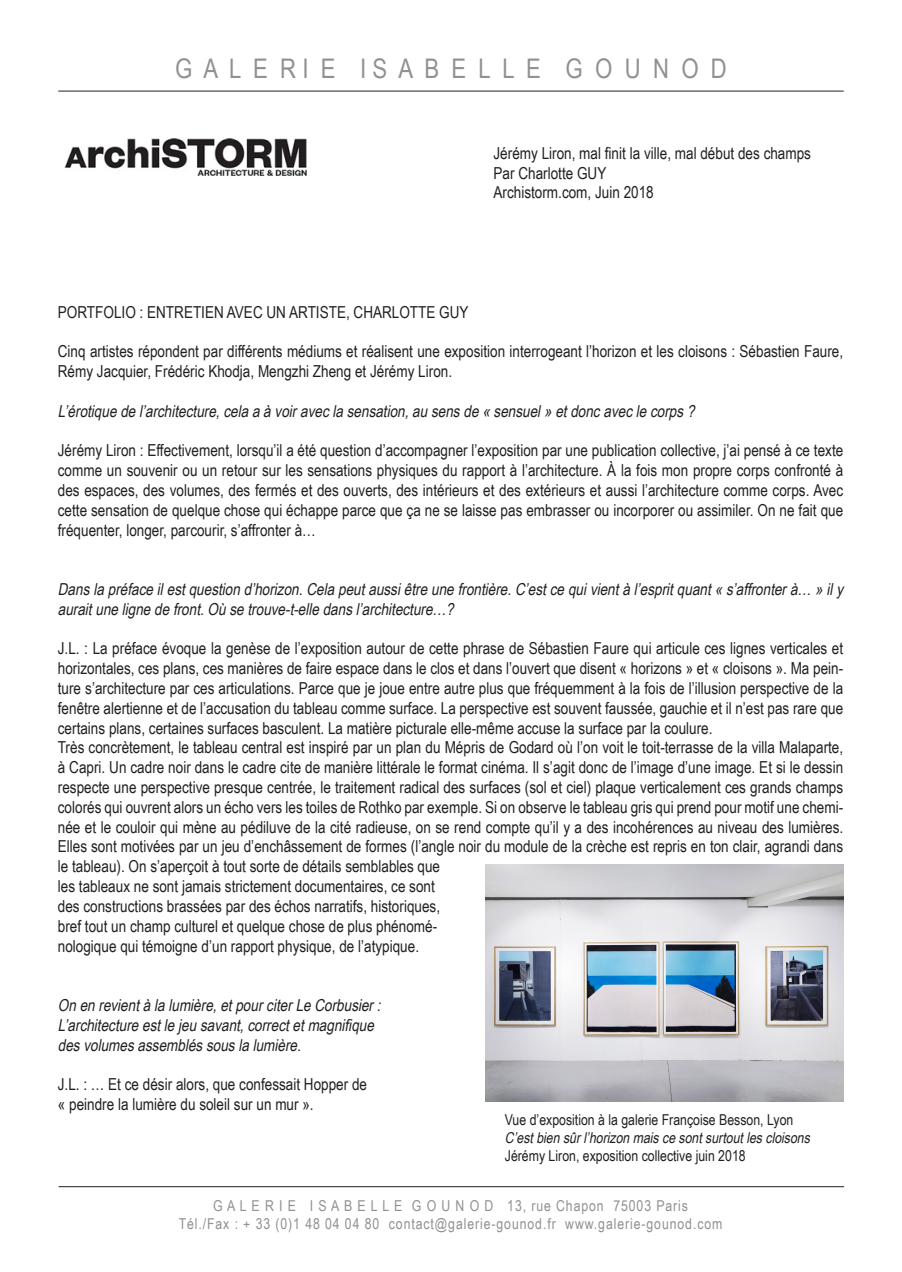
<style>
.page{position:relative;width:902px;height:1272px;background:#fff}
.page>*{position:absolute;margin:0;border:0;box-sizing:border-box;transform-origin:0 0}
.t1{font:27px "Arial Narrow";color:#929090}
.t2{font:16.5px/19.8px "Arial Narrow";color:#231f20;text-align:justify}
.t3{font:italic 16.5px/19.8px "Arial Narrow";color:#231f20}
.t4{font:15px/18px "Arial Narrow";letter-spacing:.06em;color:#929090;text-align:center}
.t5{font:15px "Arial Narrow";color:#231f20}
.t6{font:italic 15px "Arial Narrow";color:#231f20}
</style>
<div class="page">
<hr style="left:58px;top:91px;width:785px;height:1px;background:#231f20">
<hr style="left:59px;top:1186px;width:785px;height:1px;background:#231f20">
<img style="left:64px;top:138px;width:243px;height:38px">
<img style="left:485px;top:864px;width:358px;height:237px">
<h1 class="t1" style="left:175px;top:49px;width:553px">G A L E R I E I S A B E L L E G O U N O D</h1>
<p class="t2" style="left:493px;top:142px;width:319px;text-align:left">Jérémy Liron, mal finit la ville, mal début des champs<br>Par Charlotte GUY<br>Archistorm.com, Juin 2018</p>
<p class="t2" style="left:58px;top:301px;width:412px">PORTFOLIO : ENTRETIEN AVEC UN ARTISTE, CHARLOTTE GUY</p>
<p class="t2" style="left:58px;top:341px;width:786px">Cinq artistes répondent par différents médiums et réalisent une exposition interrogeant l’horizon et les cloisons : Sébastien Faure,<br>Rémy Jacquier, Frédéric Khodja, Mengzhi Zheng et Jérémy Liron.</p>
<p class="t3" style="left:58px;top:400px;width:642px">L’érotiquedel’architecture,celaaàvoiraveclasensation,ausensde«sensuel»etdoncaveclecorps?</p>
<p class="t2" style="left:58px;top:440px;width:786px">Jérémy Liron : Effectivement, lorsqu’il a été question d’accompagner l’exposition par une publication collective, j’ai pensé à ce texte comme un souvenir ou un retour sur les sensations physiques du rapport à l’architecture. À la fois mon propre corps confronté à des espaces, des volumes, des fermés et des ouverts, des intérieurs et des extérieurs et aussi l’architecture comme corps. Avec cette sensation de quelque chose qui échappe parce que ça ne se laisse pas embrasser ou incorporer ou assimiler. On ne fait que fréquenter, longer, parcourir, s’affronter à…</p>
<p class="t3" style="left:58px;top:578px;width:790px">Danslapréfaceilestquestiond’horizon.Celapeutaussiêtreunefrontière.C’estcequivientàl’espritquant«s’affronterà… »ily auraitunelignedefront.Oùsetrouve-t-elledansl’architecture…?</p>
<p class="t2" style="left:58px;top:638px;width:786px">J.L. : La préface évoque la genèse de l’exposition autour de cette phrase de Sébastien Faure qui articule ces lignes verticales et horizontales, ces plans, ces manières de faire espace dans le clos et dans l’ouvert que disent « horizons » et « cloisons ». Ma pein&shy;ture s’architecture par ces articulations. Parce que je joue entre autre plus que fréquemment à la fois de l’illusion perspective de la fenêtre alertienne et de l’accusation du tableau comme surface. La perspective est souvent faussée, gauchie et il n’est pas rare que certains plans, certaines surfaces basculent. La matière picturale elle-même accuse la surface par la coulure.</p>
<p class="t2" style="left:58px;top:737px;width:786px">Très concrètement, le tableau central est inspiré par un plan du Mépris de Godard où l’on voit le toit-terrasse de la villa Malaparte, à Capri. Un cadre noir dans le cadre cite de manière littérale le format cinéma. Il s’agit donc de l’image d’une image. Et si le dessin respecte une perspective presque centrée, le traitement radical des surfaces (sol et ciel) plaque verticalement ces grands champs colorés qui ouvrent alors un écho vers les toiles de Rothko par exemple. Si on observe le tableau gris qui prend pour motif une chemi&shy;née et le couloir qui mène au pédiluve de la cité radieuse, on se rend compte qu’il y a des incohérences au niveau des lumières.<br>Elles sont motivées par un jeu d’enchâssement de formes (l’angle noir du module de la crèche est repris en ton clair, agrandi dans le tableau). On s’aperçoit à tout sorte de détails semblables que</p>
<p class="t2" style="left:58px;top:875px;width:378px">les tableaux ne sont jamais strictement documentaires, ce sont</p>
<p class="t2" style="left:58px;top:895px;width:384px">des constructions brassées par des échos narratifs, historiques,</p>
<p class="t2" style="left:58px;top:915px;width:381px">bref tout un champ culturel et quelque chose de plus phénomé-</p>
<p class="t2" style="left:58px;top:935px;width:363px">nologique qui témoigne d’un rapport physique, de l’atypique.</p>
<p class="t3" style="left:58px;top:994px;width:328px">Onenrevientàlalumière,etpourciterLeCorbusier:</p>
<p class="t3" style="left:58px;top:1014px;width:321px">L’architectureestlejeusavant,correctetmagnifique</p>
<p class="t3" style="left:58px;top:1034px;width:248px">desvolumesassembléssouslalumière.</p>
<p class="t2" style="left:58px;top:1073px;width:311px">J.L. : … Et ce désir alors, que confessait Hopper de</p>
<p class="t2" style="left:58px;top:1093px;width:257px">« peindre la lumière du soleil sur un mur ».</p>
<p class="t5" style="left:505px;top:1108px;width:290px">Vue d’exposition à la galerie Françoise Besson, Lyon</p>
<p class="t6" style="left:505px;top:1126px;width:310px">C’estbiensûrl’horizonmaiscesontsurtoutlescloisons</p>
<p class="t5" style="left:505px;top:1144px;width:242px">Jérémy Liron, exposition collective juin 2018</p>
<p class="t4" style="left:179px;top:1196px;width:545px">G A L E R I E I S A B E L L E G O U N O D 13, rue Chapon 75003 Paris<br>Tél./Fax : + 33 (0)1 48 04 04 80 contact@galerie-gounod.fr www.galerie-gounod.com</p>
</div>
